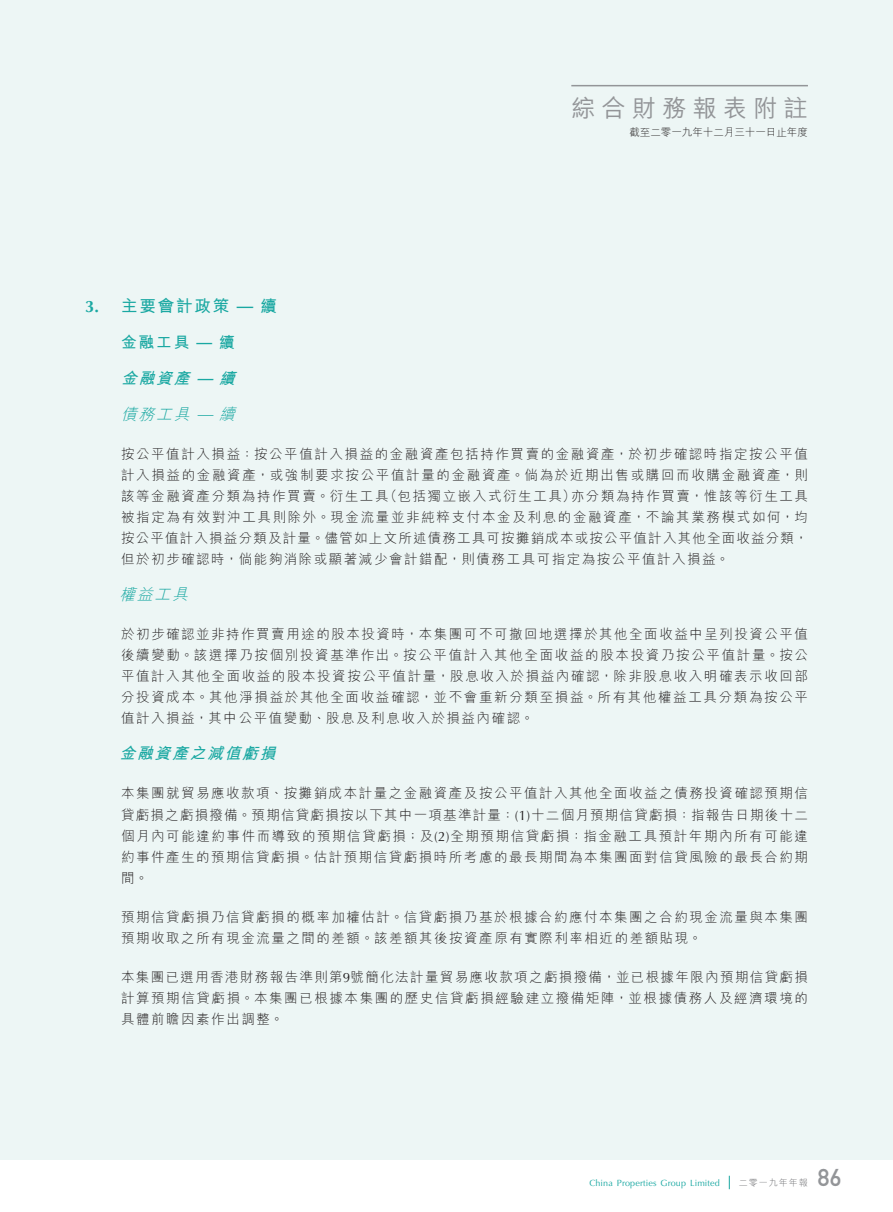
<style>
.page{position:relative;width:893px;height:1212px;background:#fff}
.page>*{position:absolute;margin:0;border:0;box-sizing:border-box;transform-origin:0 0}
.t1{font:500 24px "M Hei HK";letter-spacing:.265em;color:#939598}
.t2{font:24px "DIN Mittelschrift Std";color:#939598}
._03_H1{font:700 16.5px "M Hei HK";letter-spacing:.115em;color:#1aa8a2}
._03_H1-2{font:700 16.5px "Optima LT Std";color:#1aa8a2}
._05_____H3{font:italic 700 15.75px "M Hei HK";color:#1aa8a2}
._06_______H4{font:italic 300 15.75px "M Hei HK";color:#1aa8a2}
._04___H2{font:700 15.75px "M Hei HK";color:#1aa8a2}
._12___P2{font:300 13.5px/21px "M Hei HK";letter-spacing:.115em;color:#231f20;text-align:justify}
.t3{font:300 10.5px "M Hei HK";color:#231f20}
.t4{font:9px "Optima LT Std";letter-spacing:.015em;color:#1aa8a2}
.t5{font:300 9px "M Hei HK";letter-spacing:.115em;color:#6c6d70}
.s1{font-family:"Optima LT Std"}
.s2{font-family:"Optima LT Std";font-weight:400}
</style>
<div class="page">
<div style="left:0;top:0;width:893px;height:1159px;background:#edf6f5"></div>
<hr style="left:571px;top:85px;width:237px;height:1px;background:#939598">
<svg style="left:729px;top:1176px;width:1px;height:13px"></svg>
<h1 class="t1" style="left:571px;top:91px;width:238px">綜合財務報表附註</h1>
<p class="t3" style="left:629px;top:124px;width:180px">截至二零一九年十二月三十一日止年度</p>
<p class="_03_H1-2" style="left:85px;top:297px;width:15px">3.</p>
<p class="_03_H1" style="left:121px;top:294px;width:158px">主要會計政策 <span class="s1">—</span> 續</p>
<p class="_04___H2" style="left:121px;top:331px;width:115px">金融工具 <span class="s1">—</span> 續</p>
<p class="_05_____H3" style="left:121px;top:367px;width:121px">金融資產 <span class="s1">—</span> 續</p>
<p class="_06_______H4" style="left:121px;top:404px;width:121px">債務工具 <span class="s2">—</span> 續</p>
<p class="_12___P2" style="left:121px;top:443px;width:689px;text-align:right">按公平值計入損益：按公平值計入損益的金融資產包括持作買賣的金融資產，於初步確認時指定按公平值計入損益的金融資產，或強制要求按公平值計量的金融資產。倘為於近期出售或購回而收購金融資產，則亦分類為持作買賣，惟該等衍生工具</p>
<p class="_12___P2" style="left:384px;top:485px;width:193px">（包括獨立嵌入式衍生工具）</p>
<p class="_12___P2" style="left:121px;top:485px;width:689px;text-align:left">該等金融資產分類為持作買賣。衍生工具<br>被指定為有效對沖工具則除外。現金流量並非純粹支付本金及利息的金融資產，不論其業務模式如何，均按公平值計入損益分類及計量。儘管如上文所述債務工具可按攤銷成本或按公平值計入其他全面收益分類，但於初步確認時，倘能夠消除或顯著減少會計錯配，則債務工具可指定為按公平值計入損益。</p>
<p class="_06_______H4" style="left:119px;top:584px;width:75px">權益工具</p>
<p class="_12___P2" style="left:121px;top:623px;width:689px">於初步確認並非持作買賣用途的股本投資時，本集團可不可撤回地選擇於其他全面收益中呈列投資公平值後續變動。該選擇乃按個別投資基準作出。按公平值計入其他全面收益的股本投資乃按公平值計量。按公平值計入其他全面收益的股本投資按公平值計量，股息收入於損益內確認，除非股息收入明確表示收回部分投資成本。其他淨損益於其他全面收益確認，並不會重新分類至損益。所有其他權益工具分類為按公平值計入損益，其中公平值變動、股息及利息收入於損益內確認。</p>
<p class="_05_____H3" style="left:119px;top:742px;width:163px">金融資產之減值虧損</p>
<p class="_12___P2" style="left:121px;top:782px;width:688px">本集團就貿易應收款項、按攤銷成本計量之金融資產及按公平值計入其他全面收益之債務投資確認預期信貸虧損之虧損撥備。預期信貸虧損按以下其中一項基準計量： <span class="s2">)1(</span> 十二個月預期信貸虧損：指報告日期後十二個月內可能違約事件而導致的預期信貸虧損；及 <span class="s2">)2(</span> 全期預期信貸虧損：指金融工具預計年期內所有可能違約事件產生的預期信貸虧損。估計預期信貸虧損時所考慮的最長期間為本集團面對信貸風險的最長合約期間。</p>
<p class="_12___P2" style="left:121px;top:905px;width:688px">預期信貸虧損乃信貸虧損的概率加權估計。信貸虧損乃基於根據合約應付本集團之合約現金流量與本集團預期收取之所有現金流量之間的差額。該差額其後按資產原有實際利率相近的差額貼現。</p>
<p class="_12___P2" style="left:121px;top:965px;width:688px">本集團已選用香港財務報告準則第<span class="s2">9</span>號簡化法計量貿易應收款項之虧損撥備，並已根據年限內預期信貸虧損計算預期信貸虧損。本集團已根據本集團的歷史信貸虧損經驗建立撥備矩陣，並根據債務人及經濟環境的具體前瞻因素作出調整。</p>
<p class="t4" style="left:589px;top:1177px;width:132px">China Properties Group Limited</p>
<p class="t5" style="left:739px;top:1176px;width:71px">二零一九年年報</p>
<h1 class="t2" style="left:818px;top:1163px;width:25px">86</h1>
</div>
